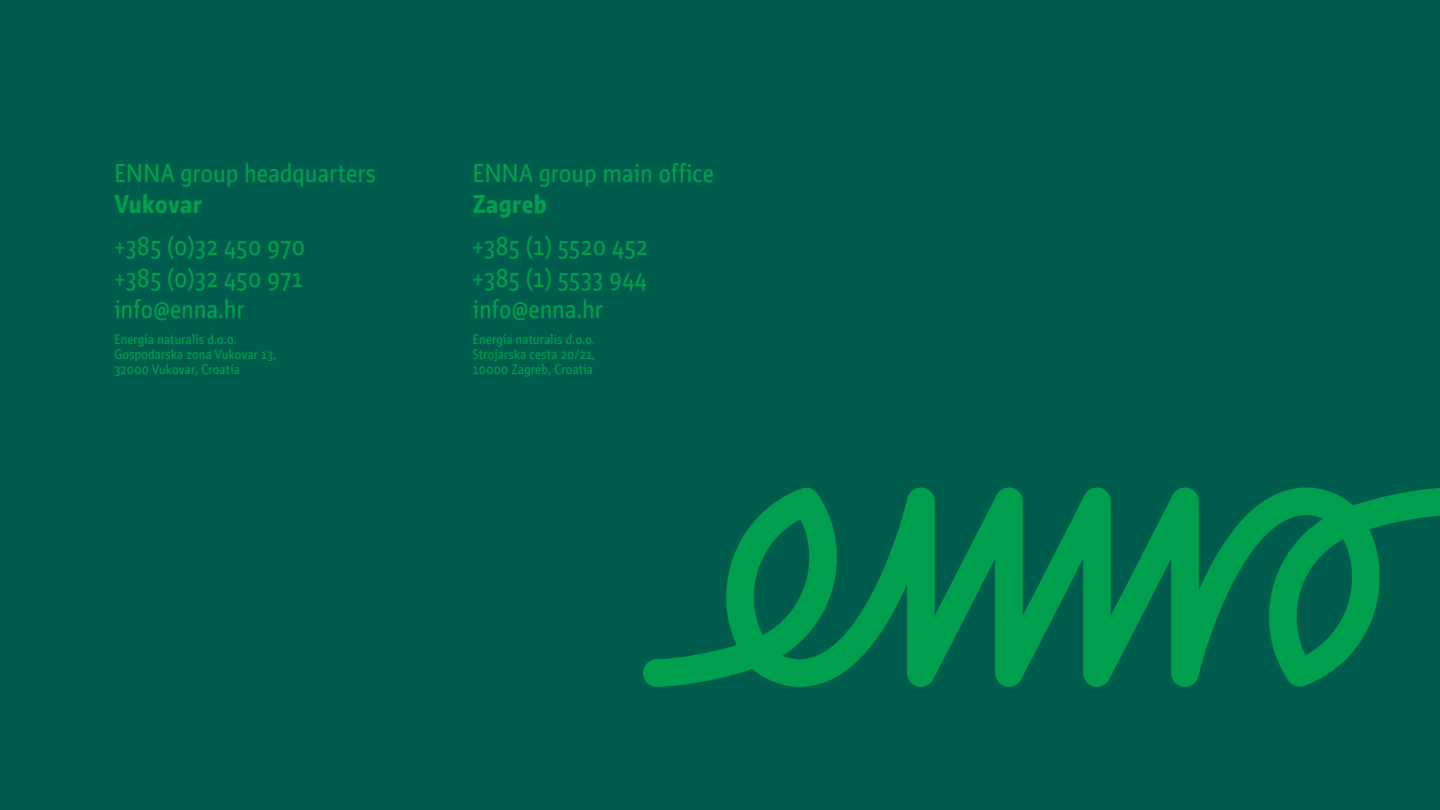
<style>
.page{position:relative;width:1440px;height:810px;background:#005d4e}
.page>*{position:absolute;margin:0;border:0;box-sizing:border-box;transform-origin:0 0}
.t1{font:22.5px/31.5px "Enna Sans L";letter-spacing:.02em;color:#009f4d;text-align:justify}
.t2{font:800 22.5px "Enna Sans L";letter-spacing:.02em;color:#009f4d}
.t3{font:12px/15px "Enna Sans L";letter-spacing:.02em;color:#009f4d}
</style>
<div class="page">
<svg style="left:643px;top:487px;width:797px;height:200px"></svg>
<h1 class="t1" style="left:114px;top:156px;width:263px">ENNA group headquarters</h1>
<h1 class="t2" style="left:114px;top:186px;width:89px">Vukovar</h1>
<h1 class="t1" style="left:114px;top:229px;width:192px">+385 (0)32 450 970 +385 (0)32 450 971 info@enna.hr</h1>
<p class="t3" style="left:114px;top:331px;width:164px">Energia naturalis d.o.o.<br>Gospodarska zona Vukovar 13,<br>32000 Vukovar, Croatia</p>
<h1 class="t1" style="left:473px;top:156px;width:243px">ENNA group main office</h1>
<h1 class="t2" style="left:473px;top:186px;width:76px">Zagreb</h1>
<h1 class="t1" style="left:473px;top:229px;width:176px">+385 (1) 5520 452 +385 (1) 5533 944 info@enna.hr</h1>
<p class="t3" style="left:473px;top:331px;width:124px;text-align:justify">Energia naturalis d.o.o.<br>Strojarska cesta 20/21, 10000 Zagreb, Croatia</p>
</div>
